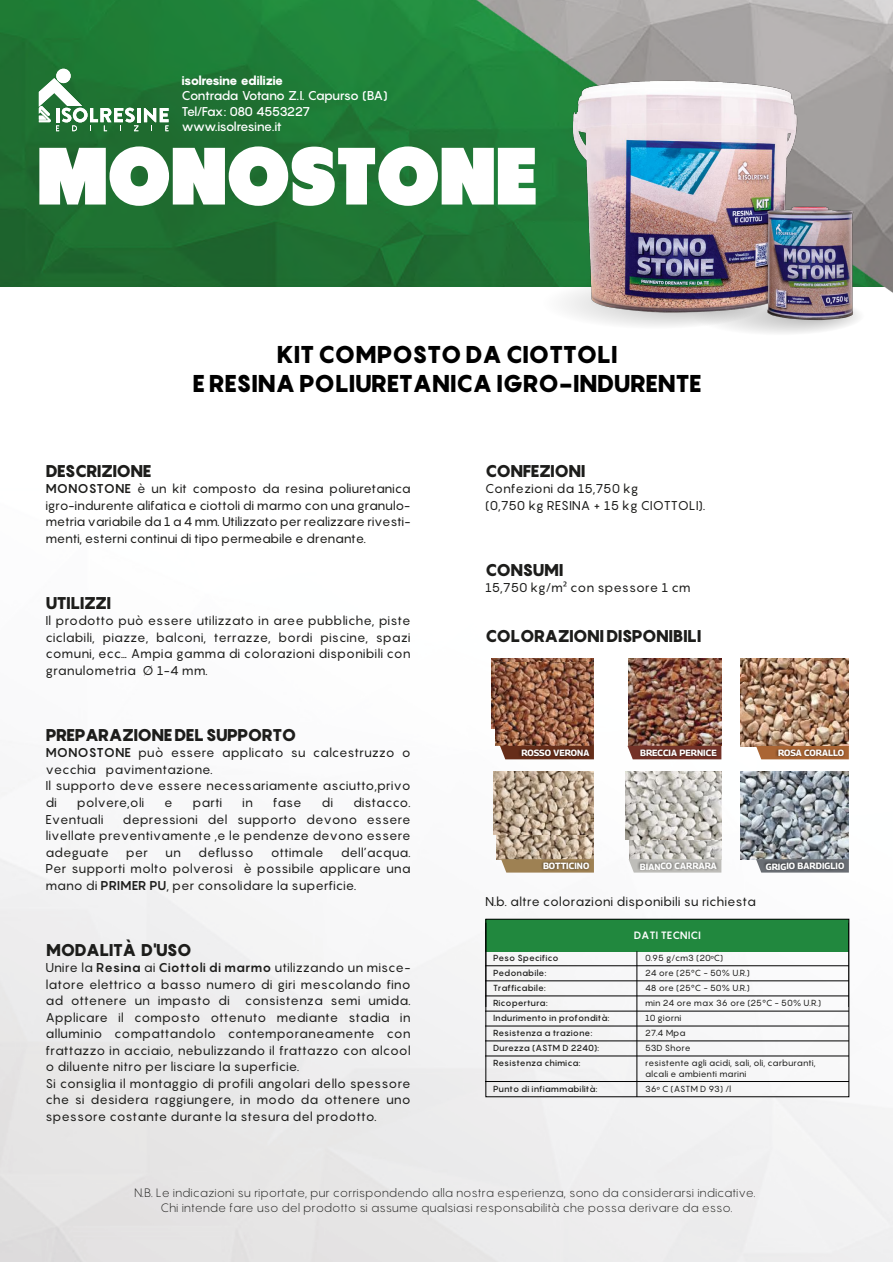
<style>
.page{position:relative;width:893px;height:1263px;background:#fff}
.page>*{position:absolute;margin:0;border:0;box-sizing:border-box;transform-origin:0 0}
.t1{font:81px "Tondu Beta";color:#fff}
.t2{font:900 24px/28.8px "Pangram";letter-spacing:-.04em;color:#000;text-align:center}
.t3{font:900 16.8px "Pangram";letter-spacing:-.06em;color:#1d1d1b}
.t4{font:12.6px/16.5px "Pangram";color:#1d1d1b;text-align:justify}
.t5{font:500 12.6px/15.1px "Pangram";letter-spacing:-.075em;color:#fff}
.t6{font:800 12.6px "Pangram";letter-spacing:-.075em;color:#fff}
.t7{font:300 12px/14.4px "Pangram";letter-spacing:-.005em;color:#1d1d1b;text-align:center}
.t8{font:700 10.5px "Pangram";color:#fff}
.t9{font:700 9px "Georama";letter-spacing:-.01em;color:#fff}
.t10{font:8.7px/15px "Pangram";color:#1d1d1b}
.t11{font:500 8.7px/15px "Pangram";color:#1d1d1b}
.s1{font-weight:700}
.s2{font-family:"Myriad Pro"}
</style>
<div class="page">
<img style="left:0;top:658px;width:893px;height:603px">
<img style="left:0;top:0;width:893px;height:293px">
<div style="left:56px;top:69px;width:15px;height:14px;background:#fff;border-radius:50%"></div>
<hr style="left:137px;top:108px;width:3px;height:14px;background:#fff">
<svg style="left:39px;top:78px;width:99px;height:53px"></svg>
<svg style="left:144px;top:108px;width:25px;height:23px"></svg>
<div style="left:694px;top:296px;width:170px;height:39px;background:#f5f5f5;border-radius:50%"></div>
<img style="left:555px;top:46px;width:323px;height:285px">
<img style="left:741px;top:658px;width:108px;height:88px">
<svg style="left:756px;top:746px;width:93px;height:13px"></svg>
<img style="left:774px;top:744px;width:74px;height:20px">
<img style="left:628px;top:658px;width:93px;height:88px">
<svg style="left:627px;top:746px;width:94px;height:13px"></svg>
<img style="left:636px;top:744px;width:84px;height:20px">
<img style="left:741px;top:772px;width:108px;height:87px">
<svg style="left:756px;top:859px;width:93px;height:13px"></svg>
<img style="left:762px;top:858px;width:86px;height:18px">
<img style="left:496px;top:834px;width:98px;height:25px">
<img style="left:493px;top:772px;width:101px;height:62px">
<svg style="left:501px;top:859px;width:93px;height:13px"></svg>
<img style="left:539px;top:858px;width:54px;height:18px">
<img style="left:629px;top:839px;width:92px;height:20px">
<img style="left:626px;top:772px;width:95px;height:67px">
<svg style="left:629px;top:859px;width:92px;height:13px"></svg>
<img style="left:636px;top:858px;width:84px;height:18px">
<img style="left:492px;top:658px;width:102px;height:71px">
<img style="left:496px;top:662px;width:98px;height:84px">
<svg style="left:500px;top:746px;width:94px;height:13px"></svg>
<img style="left:518px;top:744px;width:75px;height:20px">
<div style="left:486px;top:919px;width:363px;height:32px;background:#21883e"></div>
<hr style="left:486px;top:965px;width:363px;height:1px;background:#000">
<hr style="left:486px;top:980px;width:363px;height:1px;background:#000">
<hr style="left:486px;top:996px;width:363px;height:1px;background:#000">
<hr style="left:486px;top:1011px;width:363px;height:1px;background:#000">
<hr style="left:486px;top:1026px;width:363px;height:1px;background:#000">
<hr style="left:486px;top:1041px;width:363px;height:1px;background:#000">
<hr style="left:486px;top:1056px;width:363px;height:1px;background:#000">
<hr style="left:486px;top:1081px;width:363px;height:1px;background:#000">
<hr style="left:636px;top:951px;width:1px;height:146px;background:#000">
<hr style="left:849px;top:923px;width:1px;height:84px;background:#000">
<div style="left:485px;top:919px;width:364px;height:178px;border:1px solid #000"></div>
<p class="t6" style="left:182px;top:73px;width:103px">isolresine edilizie</p>
<p class="t5" style="left:182px;top:88px;width:208px">Contrada Votano Z.I. Capurso (BA)<br>Tel/Fax: 080 4553227 www.isolresine.it</p>
<h1 class="t1" style="left:37px;top:128px;width:502px">MONOSTONE</h1>
<h2 class="t2" style="left:192px;top:340px;width:511px">KIT COMPOSTO DA CIOTTOLI<br>E RESINA POLIURETANICA IGRO-INDURENTE</h2>
<h3 class="t3" style="left:45px;top:460px;width:108px">DESCRIZIONE</h3>
<p class="t4" style="left:45px;top:480px;width:367px"><span class="s1">MONOSTONE</span> è un kit composto da resina poliuretanica igro-indurente alifatica e ciottoli di marmo con una granulo&shy;metria variabile da 1 a 4 mm. Utilizzato per realizzare rivesti&shy;menti, esterni continui di tipo permeabile e drenante.</p>
<h3 class="t3" style="left:45px;top:592px;width:68px">UTILIZZI</h3>
<p class="t4" style="left:45px;top:612px;width:367px">Il prodotto può essere utilizzato in aree pubbliche, piste ciclabili, piazze, balconi, terrazze, bordi piscine, spazi comuni, ecc… Ampia gamma di colorazioni disponibili con granulometria Ø 1-4 mm.</p>
<h3 class="t3" style="left:45px;top:724px;width:252px">PREPARAZIONE DEL SUPPORTO</h3>
<p class="t4" style="left:45px;top:744px;width:367px;text-align:left"><span class="s1">MONOSTONE</span> può essere applicato su calcestruzzo o vecchia pavimentazione.<br>Il supporto deve essere necessariamente asciutto,privo di</p>
<p class="t4" style="left:77px;top:794px;width:69px">polvere,oli</p>
<p class="t4" style="left:164px;top:794px;width:10px">e</p>
<p class="t4" style="left:192px;top:794px;width:31px">parti</p>
<p class="t4" style="left:242px;top:794px;width:12px">in</p>
<p class="t4" style="left:273px;top:794px;width:30px">fase</p>
<p class="t4" style="left:321px;top:794px;width:13px">di</p>
<p class="t4" style="left:353px;top:794px;width:59px">distacco.</p>
<p class="t4" style="left:45px;top:810px;width:60px">Eventuali</p>
<p class="t4" style="left:45px;top:810px;width:367px;text-indent:77px">depressioni del supporto devono essere livellate preventivamente ,e le pendenze devono essere adeguate</p>
<p class="t4" style="left:45px;top:843px;width:367px;text-indent:295px">dell’acqua.<br>Per supporti molto polverosi è possibile applicare una mano di <span class="s1">PRIMER PU</span>, per consolidare la superficie.</p>
<p class="t4" style="left:126px;top:843px;width:24px">per</p>
<p class="t4" style="left:165px;top:843px;width:17px">un</p>
<p class="t4" style="left:198px;top:843px;width:57px">deflusso</p>
<p class="t4" style="left:271px;top:843px;width:54px">ottimale</p>
<h3 class="t3" style="left:45px;top:938px;width:148px">MODALITÀ D'USO</h3>
<p class="t4" style="left:45px;top:959px;width:367px;text-align:left">Unire la <span class="s1">Resina</span> ai <span class="s1">Ciottoli di marmo</span> utilizzando un misce&shy;latore elettrico a basso numero di giri mescolando fino ad ottenere un impasto di consistenza semi umida.<br>Applicare il composto ottenuto mediante stadia in alluminio compattandolo contemporaneamente con frattazzo in acciaio, nebulizzando il frattazzo con alcool o diluente nitro per lisciare la superficie.<br>Si consiglia il montaggio di profili angolari dello spessore che si desidera raggiungere, in modo da ottenere uno spessore costante durante la stesura del prodotto.</p>
<h3 class="t3" style="left:485px;top:460px;width:102px">CONFEZIONI</h3>
<p class="t4" style="left:485px;top:480px;width:222px">Confezioni da 15,750 kg<br>(0,750 kg RESINA + 15 kg CIOTTOLI).</p>
<h3 class="t3" style="left:485px;top:559px;width:80px">CONSUMI</h3>
<p class="t4" style="left:485px;top:579px;width:207px">15,750 kg/m<span class="s2">²</span> con spessore 1 cm</p>
<h3 class="t3" style="left:485px;top:625px;width:218px">COLORAZIONI DISPONIBILI</h3>
<p class="t9" style="left:521px;top:745px;width:70px">ROSSO VERONA</p>
<p class="t9" style="left:640px;top:745px;width:78px">BRECCIA PERNICE</p>
<p class="t9" style="left:778px;top:745px;width:68px">ROSA CORALLO</p>
<p class="t9" style="left:543px;top:859px;width:48px">BOTTICINO</p>
<p class="t9" style="left:640px;top:859px;width:79px">BIANCO CARRARA</p>
<p class="t9" style="left:766px;top:859px;width:80px">GRIGIO BARDIGLIO</p>
<p class="t4" style="left:485px;top:893px;width:272px">N.b. altre colorazioni disponibili su richiesta</p>
<p class="t11" style="left:493px;top:951px;width:118px">Peso Specifico<br>Pedonabile:<br>Trafficabile:<br>Ricopertura:<br>Indurimento in profondità:<br>Resistenza a trazione:<br>Durezza (ASTM D 2240):<br>Resistenza chimica:</p>
<p class="t11" style="left:493px;top:1081px;width:106px">Punto di infiammabilità:</p>
<p class="t8" style="left:634px;top:928px;width:69px">DATI TECNICI</p>
<p class="t10" style="left:645px;top:951px;width:178px">0.95 g/cm3 (20<span class="s2">º</span>C)<br>24 ore (25°C - 50% U.R.)<br>48 ore (25°C - 50% U.R.)<br>min 24 ore max 36 ore (25°C - 50% U.R.)<br>10 giorni<br>27.4 Mpa<br>53D Shore<br>resistente agli acidi, sali, oli, carburanti,</p>
<p class="t10" style="left:645px;top:1066px;width:103px">alcali e ambienti marini<br>36<span class="s2">º</span> C (ASTM D 93) /l</p>
<p class="t7" style="left:134px;top:1186px;width:623px">N.B. Le indicazioni su riportate, pur corrispondendo alla nostra esperienza, sono da considerarsi indicative.<br>Chi intende fare uso del prodotto si assume qualsiasi responsabilità che possa derivare da esso.</p>
</div>
